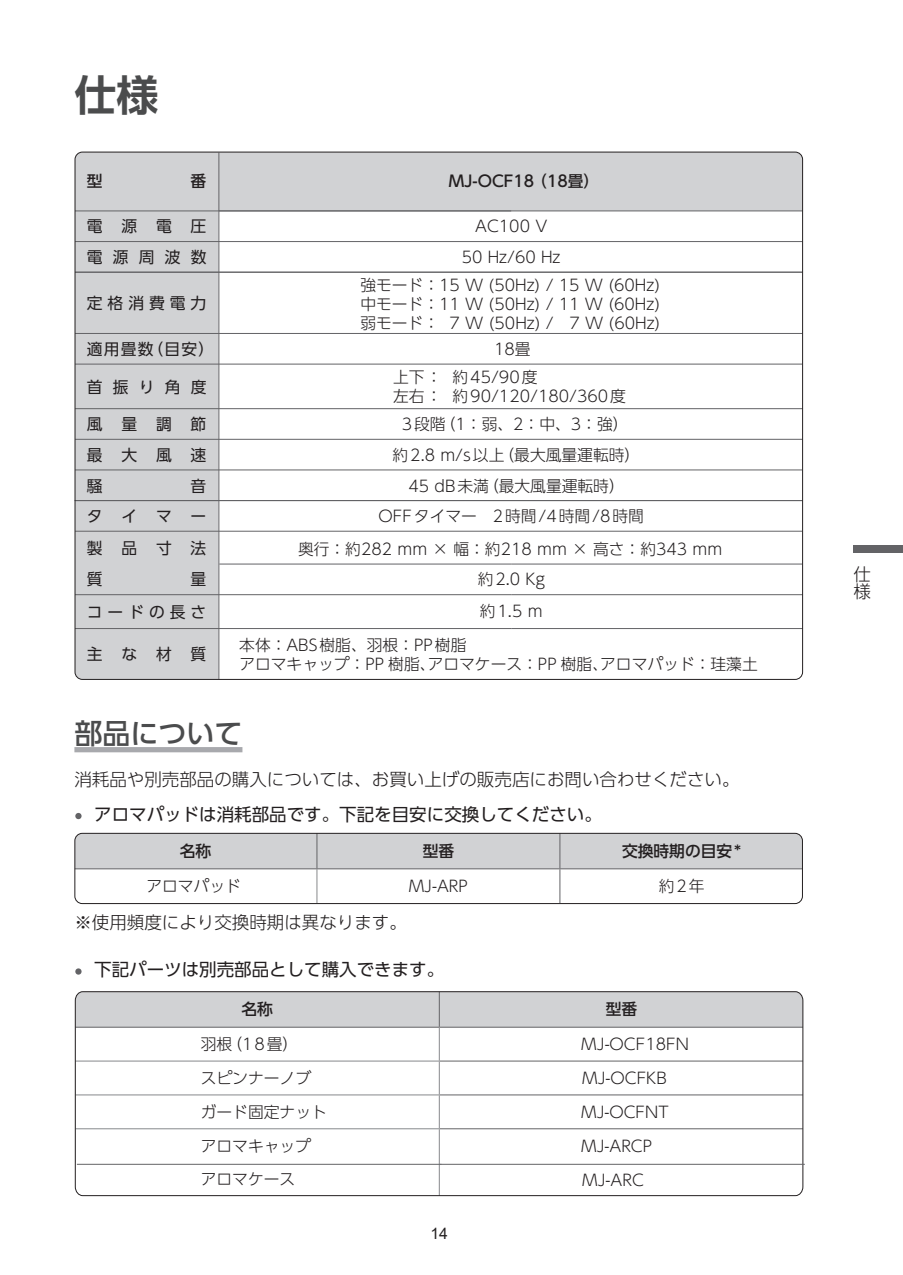
<style>
.page{position:relative;width:903px;height:1275px;background:#fff}
.page>*{position:absolute;margin:0;border:0;box-sizing:border-box;transform-origin:0 0}
.t1{font:700 42px "UD Shin Go Pr 6 N De";color:#4b4c4d}
.t2{font:500 28px "UD Shin Go Pr 6 N";color:#4b4c4d}
.t3{font:300 17.5px "UD Shin Go Pr 6 N";color:#231f20}
.t4{font:17.5px "UD Shin Go Pr 6 N";color:#231f20}
.t5{font:300 15.75px/18.9px "UD Shin Go Pr 6 N";color:#231f20}
.t6{font:15.75px/31.3px "UD Shin Go Pr 6 N";letter-spacing:.645em;color:#231f20;text-align:justify}
.t7{font:500 15.75px "UD Shin Go Pr 6 N";color:#231f20}
.t8{font:15.75px "Arial";color:#231f20}
</style>
<div class="page">
<svg style="left:75px;top:152px;width:727px;height:527px"></svg>
<hr style="left:219px;top:564px;width:292px;height:1px;background:#636366">
<hr style="left:511px;top:564px;width:291px;height:1px;background:#636366">
<hr style="left:75px;top:241px;width:727px;height:1px;background:#636366">
<hr style="left:75px;top:333px;width:727px;height:1px;background:#636366">
<hr style="left:75px;top:364px;width:727px;height:1px;background:#636366">
<hr style="left:75px;top:272px;width:727px;height:1px;background:#636366">
<hr style="left:75px;top:408px;width:728px;height:1px;background:#636366">
<hr style="left:75px;top:439px;width:727px;height:1px;background:#636366">
<hr style="left:75px;top:469px;width:727px;height:1px;background:#636366">
<hr style="left:75px;top:500px;width:727px;height:1px;background:#636366">
<hr style="left:75px;top:531px;width:727px;height:1px;background:#636366">
<hr style="left:218px;top:153px;width:1px;height:526px;background:#636366">
<hr style="left:75px;top:210px;width:727px;height:1px;background:#636366">
<hr style="left:75px;top:594px;width:436px;height:1px;background:#636366">
<hr style="left:511px;top:594px;width:292px;height:1px;background:#636366">
<hr style="left:75px;top:628px;width:436px;height:1px;background:#636366">
<hr style="left:511px;top:628px;width:292px;height:1px;background:#636366">
<div style="left:853px;top:546px;width:50px;height:7px;background:#636366"></div>
<div style="left:74px;top:747px;width:168px;height:5px;background:#a8a9ad"></div>
<svg style="left:75px;top:813px;width:7px;height:6px"></svg>
<svg style="left:75px;top:968px;width:7px;height:7px"></svg>
<div style="left:76px;top:833px;width:726px;height:35px;background:#d1d2d4"></div>
<hr style="left:559px;top:869px;width:1px;height:34px;background:#636366">
<hr style="left:316px;top:869px;width:1px;height:34px;background:#87898c">
<hr style="left:316px;top:833px;width:1px;height:35px;background:#636366">
<hr style="left:75px;top:868px;width:242px;height:1px;background:#636366">
<hr style="left:559px;top:833px;width:1px;height:35px;background:#636366">
<hr style="left:317px;top:868px;width:243px;height:1px;background:#636366">
<hr style="left:560px;top:868px;width:242px;height:1px;background:#636366">
<div style="left:74px;top:833px;width:729px;height:71px;border:1px solid #231f20;border-radius:7px"></div>
<svg style="left:74px;top:991px;width:730px;height:205px"></svg>
<hr style="left:440px;top:1164px;width:365px;height:1px;background:#636366">
<hr style="left:77px;top:1164px;width:364px;height:1px;background:#636366">
<h1 class="t1" style="left:74px;top:61px;width:85px">仕様</h1>
<p class="t7" style="left:87px;top:168px;width:17px">型</p>
<p class="t7" style="left:191px;top:168px;width:17px">番</p>
<p class="t6" style="left:87px;top:210px;width:121px">電源電圧</p>
<p class="t6" style="left:87px;top:241px;width:121px">電源周波数</p>
<p class="t6" style="left:87px;top:287px;width:121px">定格消費電力</p>
<p class="t6" style="left:87px;top:333px;width:129px">適用畳数（目安）</p>
<p class="t6" style="left:87px;top:371px;width:121px">首振り角度</p>
<p class="t6" style="left:87px;top:409px;width:121px;line-height:30.6px">風量調節最大風速騒</p>
<p class="t6" style="left:87px;top:470px;width:121px;text-indent:104px">音タイマー製品寸法質</p>
<p class="t6" style="left:87px;top:563px;width:121px;line-height:32.2px;text-align:right">量<br>コードの長さ</p>
<p class="t6" style="left:87px;top:638px;width:121px">主な材質</p>
<p class="t7" style="left:449px;top:168px;width:152px">MJ-OCF18 （18畳）</p>
<p class="t5" style="left:475px;top:216px;width:74px">AC100 V</p>
<p class="t5" style="left:462px;top:247px;width:100px">50 Hz/60 Hz</p>
<p class="t5" style="left:360px;top:275px;width:301px;text-align:justify">強モード：15 W (50Hz) / 15 W (60Hz)中モード：11 W (50Hz) / 11 W (60Hz)弱モード： 7 W (50Hz) / 7 W (60Hz)</p>
<p class="t5" style="left:494px;top:339px;width:38px">18畳</p>
<p class="t5" style="left:393px;top:367px;width:234px">上下： 約45/90度<br>左右： 約90/120/180/360度</p>
<p class="t5" style="left:402px;top:414px;width:228px">3段階（1：弱、2：中、3：強）</p>
<p class="t5" style="left:392px;top:439px;width:249px;line-height:30.4px;text-align:center">約2.8 m/s以上（最大風量運転時）<br>45 dB未満（最大風量運転時）</p>
<p class="t5" style="left:378px;top:506px;width:267px">OFFタイマー　2時間/4時間/8時間</p>
<p class="t5" style="left:298px;top:538px;width:426px">奥行：約282 mm × 幅：約218 mm × 高さ：約343 mm</p>
<p class="t5" style="left:239px;top:635px;width:229px">本体：ABS樹脂、羽根：PP樹脂</p>
<p class="t5" style="left:478px;top:563px;width:69px;line-height:32px">約2.0 Kg約1.5 m</p>
<p class="t5" style="left:239px;top:654px;width:520px">アロマキャップ：PP 樹脂、アロマケース：PP 樹脂、アロマパッド：珪藻土</p>
<h2 class="t2" style="left:74px;top:710px;width:169px">部品について</h2>
<p class="t3" style="left:74px;top:766px;width:667px">消耗品や別売部品の購入については、お買い上げの販売店にお問い合わせください。</p>
<p class="t4" style="left:94px;top:800px;width:509px">アロマパッドは消耗部品です。下記を目安に交換してください。</p>
<p class="t7" style="left:180px;top:838px;width:33px">名称</p>
<p class="t7" style="left:423px;top:838px;width:33px">型番</p>
<p class="t7" style="left:622px;top:838px;width:121px">交換時期の目安*</p>
<p class="t5" style="left:146px;top:876px;width:96px">アロマパッド</p>
<p class="t5" style="left:409px;top:876px;width:61px">MJ-ARP</p>
<p class="t5" style="left:659px;top:876px;width:47px">約2年</p>
<p class="t3" style="left:74px;top:909px;width:334px">※使用頻度により交換時期は異なります。</p>
<p class="t4" style="left:94px;top:956px;width:351px">下記パーツは別売部品として購入できます。</p>
<p class="t7" style="left:241px;top:996px;width:33px">名称</p>
<p class="t7" style="left:606px;top:996px;width:33px">型番</p>
<p class="t5" style="left:201px;top:1034px;width:99px">羽根（18畳）</p>
<p class="t5" style="left:581px;top:1034px;width:109px">MJ-OCF18FN</p>
<p class="t5" style="left:201px;top:1060px;width:127px;line-height:33.8px">スピンナーノブガード固定ナット</p>
<p class="t5" style="left:582px;top:1068px;width:86px">MJ-OCFKB</p>
<p class="t5" style="left:581px;top:1094px;width:89px;line-height:33.9px">MJ-OCFNT<br>MJ-ARCP</p>
<p class="t5" style="left:201px;top:1128px;width:112px;line-height:33.8px">アロマキャップアロマケース</p>
<p class="t5" style="left:582px;top:1169px;width:63px">MJ-ARC</p>
<p class="t8" style="left:430px;top:1222px;width:19px">14</p>
<p class="t3" style="left:853px;top:560px;width:19px">仕</p>
<p class="t3" style="left:853px;top:578px;width:19px">様</p>
</div>
